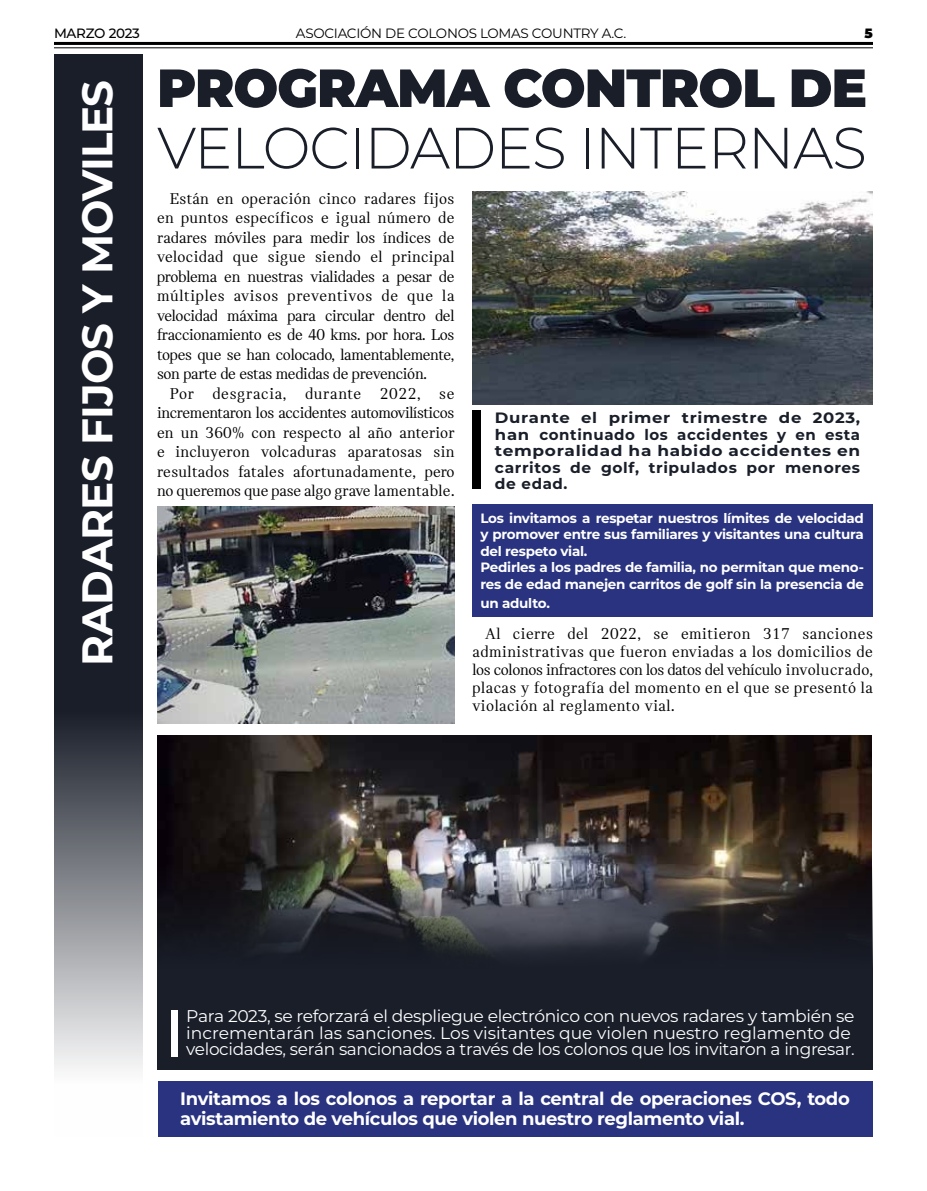
<style>
.page{position:relative;width:927px;height:1191px;background:#fff}
.page>*{position:absolute;margin:0;border:0;box-sizing:border-box;transform-origin:0 0}
.t1{font:300 58.2px "Montserrat";letter-spacing:-.02em;color:#191e29}
.t2{font:900 53.55px "Montserrat";letter-spacing:-.02em;color:#191e29}
.t3{font:700 42.9px "Montserrat";letter-spacing:-.02em;color:#fff}
.t4{font:700 18px/19.5px "Montserrat";letter-spacing:-.02em;color:#fff}
.t5{font:16.95px/16.5px "Montserrat";letter-spacing:-.02em;color:#fff}
.t6{font:16.5px/19.5px "MINI Serif";letter-spacing:-.01em;color:#000;text-align:justify}
.t7{font:700 15px/16.5px "Montserrat";letter-spacing:.04em;color:#191e29;text-align:justify;scale:1.1 1}
.t8{font:700 13.5px/16.5px "Montserrat";letter-spacing:-.02em;color:#fff}
.t9{font:13.5px "Montserrat";letter-spacing:-.02em;color:#000}
.t10{font:500 13.5px "Montserrat";letter-spacing:-.02em;color:#000}
.t11{font:900 13.5px "Montserrat";color:#000}
</style>
<div class="page">
<svg style="left:54px;top:54px;width:88px;height:1015px;background:#3f434c"></svg>
<div style="left:472px;top:504px;width:401px;height:113px;background:#293380"></div>
<div style="left:159px;top:1081px;width:714px;height:55px;background:#293380"></div>
<hr style="left:54px;top:47px;width:819px;height:1px;background:#000">
<hr style="left:54px;top:42px;width:819px;height:3px;background:#000">
<img style="left:157px;top:736px;width:715px;height:123px">
<svg style="left:157px;top:859px;width:716px;height:210px;background:#292b33"></svg>
<img style="left:472px;top:191px;width:401px;height:213px">
<img style="left:157px;top:506px;width:297px;height:217px">
<div style="left:472px;top:410px;width:8px;height:78px;background:#000"></div>
<div style="left:172px;top:1010px;width:6px;height:47px;background:#fff"></div>
<p class="t10" style="left:54px;top:24px;width:88px">MARZO 2023</p>
<p class="t9" style="left:296px;top:24px;width:332px">ASOCIACIÓN DE COLONOS LOMAS COUNTRY A.C.</p>
<p class="t11" style="left:865px;top:23px;width:10px">5</p>
<h2 class="t2" style="left:157px;top:48px;width:712px">PROGRAMA CONTROL DE</h2>
<h1 class="t1" style="left:157px;top:108px;width:711px">VELOCIDADES INTERNAS</h1>
<h3 class="t3" style="left:66px;top:666px;width:587px;rotate:-90deg">RADARES FIJOS Y MOVILES</h3>
<p class="t6" style="left:157px;top:189px;width:299px;text-indent:13px">Están en operación cinco radares fijos en puntos específicos e igual número de radares móviles para medir los índices de velocidad que sigue siendo el principal problema en nuestras vialidades a pesar de múltiples avisos preventivos de que la velocidad máxima para circular dentro del fraccionamiento es de 40 kms. por hora. Los topes que se han colocado, lamentablemente, son parte de estas medidas de prevención.</p>
<p class="t6" style="left:157px;top:384px;width:299px;text-indent:13px">Por desgracia, durante 2022, se incrementaron los accidentes automovilísticos en un 360% con respecto al año anterior e incluyeron volcaduras aparatosas sin resultados fatales afortunadamente, pero no queremos que pase algo grave lamentable.</p>
<p class="t7" style="left:495px;top:409px;width:333px">Durante el primer trimestre de 2023, han continuado los accidentes y en esta temporalidad ha habido accidentes en carritos de golf, tripulados por menores de edad.</p>
<p class="t8" style="left:480px;top:509px;width:385px">Los invitamos a respetar nuestros límites de velocidad y promover entre sus familiares y visitantes una cultura del respeto vial.<br>Pedirles a los padres de familia, no permitan que meno&shy;res de edad manejen carritos de golf sin la presencia de</p>
<p class="t8" style="left:480px;top:594px;width:71px">un adulto.</p>
<p class="t6" style="left:472px;top:624px;width:402px;line-height:18px;text-indent:13px">Al cierre del 2022, se emitieron 317 sanciones administrativas que fueron enviadas a los domicilios de los colonos infractores con los datos del vehículo involucrado, placas y fotografía del momento en el que se presentó la violación al reglamento vial.</p>
<p class="t5" style="left:186px;top:1007px;width:670px">Para 2023, se reforzará el despliegue electrónico con nuevos radares y también se incrementarán las sanciones. Los visitantes que violen nuestro reglamento de velocidades, serán sancionados a través de los colonos que los invitaron a ingresar.</p>
<p class="t4" style="left:180px;top:1088px;width:671px">Invitamos a los colonos a reportar a la central de operaciones COS, todo avistamiento de vehículos que violen nuestro reglamento vial.</p>
</div>
